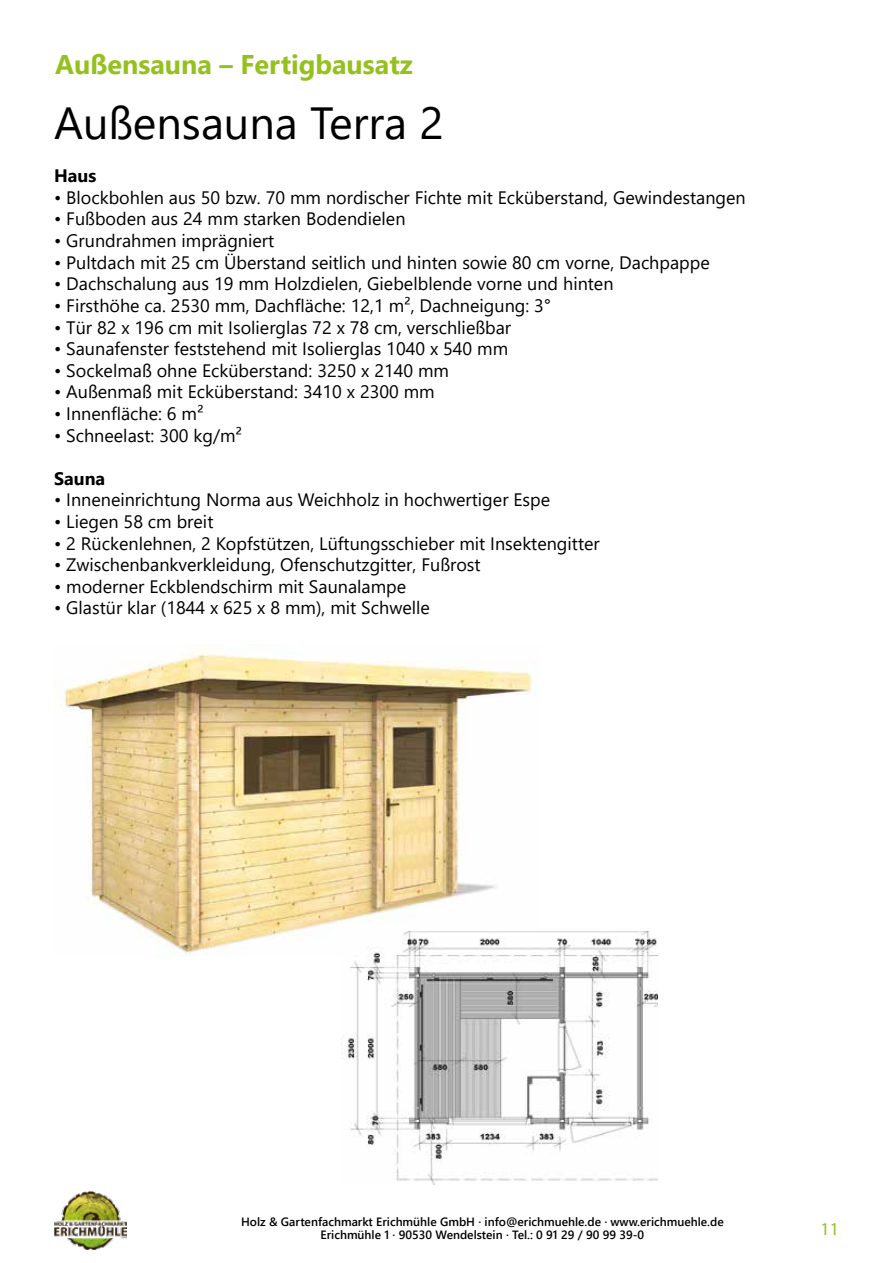
<style>
.page{position:relative;width:893px;height:1263px;background:#fff}
.page>*{position:absolute;margin:0;border:0;box-sizing:border-box;transform-origin:0 0}
.t1{font:45px "Segoe UI";color:#000}
.t2{font:700 27px "Segoe UI";color:#94c11e}
.t3{font:18px "Segoe UI";color:#000}
.t4{font:700 18px "Segoe UI";color:#000}
.t5{font:18px "Myriad Pro";color:#94c11e}
.t6{font:600 12px/13.5px "Segoe UI";color:#000;text-align:center}
</style>
<div class="page">
<svg style="left:54px;top:1191px;width:73px;height:59px"></svg>
<img style="left:54px;top:645px;width:479px;height:310px">
<img style="left:342px;top:931px;width:315px;height:253px">
<h2 class="t2" style="left:55px;top:39px;width:359px">Außensauna – Fertigbausatz</h2>
<h1 class="t1" style="left:54px;top:81px;width:391px">Außensauna Terra 2</h1>
<p class="t4" style="left:54px;top:159px;width:44px">Haus</p>
<p class="t3" style="left:54px;top:180px;width:693px">• Blockbohlen aus 50 bzw. 70 mm nordischer Fichte mit Ecküberstand, Gewindestangen</p>
<p class="t3" style="left:54px;top:202px;width:353px">• Fußboden aus 24 mm starken Bodendielen</p>
<p class="t3" style="left:54px;top:224px;width:222px">• Grundrahmen imprägniert</p>
<p class="t3" style="left:54px;top:245px;width:657px">• Pultdach mit 25 cm Überstand seitlich und hinten sowie 80 cm vorne, Dachpappe</p>
<p class="t3" style="left:54px;top:267px;width:561px">• Dachschalung aus 19 mm Holzdielen, Giebelblende vorne und hinten</p>
<p class="t3" style="left:54px;top:288px;width:498px">• Firsthöhe ca. 2530 mm, Dachfläche: 12,1 m², Dachneigung: 3°</p>
<p class="t3" style="left:54px;top:310px;width:459px">• Tür 82 x 196 cm mit Isolierglas 72 x 78 cm, verschließbar</p>
<p class="t3" style="left:54px;top:332px;width:456px">• Saunafenster feststehend mit Isolierglas 1040 x 540 mm</p>
<p class="t3" style="left:54px;top:353px;width:397px">• Sockelmaß ohne Ecküberstand: 3250 x 2140 mm</p>
<p class="t3" style="left:54px;top:375px;width:382px">• Außenmaß mit Ecküberstand: 3410 x 2300 mm</p>
<p class="t3" style="left:54px;top:396px;width:151px">• Innenfläche: 6 m²</p>
<p class="t3" style="left:54px;top:418px;width:190px">• Schneelast: 300 kg/m²</p>
<p class="t4" style="left:54px;top:461px;width:53px">Sauna</p>
<p class="t3" style="left:54px;top:483px;width:498px">• Inneneinrichtung Norma aus Weichholz in hochwertiger Espe</p>
<p class="t3" style="left:54px;top:504px;width:161px">• Liegen 58 cm breit</p>
<p class="t3" style="left:54px;top:526px;width:547px">• 2 Rückenlehnen, 2 Kopfstützen, Lüftungsschieber mit Insektengitter</p>
<p class="t3" style="left:54px;top:548px;width:428px">• Zwischenbankverkleidung, Ofenschutzgitter, Fußrost</p>
<p class="t3" style="left:54px;top:569px;width:354px">• moderner Eckblendschirm mit Saunalampe</p>
<p class="t3" style="left:54px;top:591px;width:377px">• Glastür klar (1844 x 625 x 8 mm), mit Schwelle</p>
<p class="t6" style="left:241px;top:1214px;width:484px">Holz &amp; Gartenfachmarkt Erichmühle GmbH · info@erichmuehle.de · www.erichmuehle.de<br>Erichmühle 1 · 90530 Wendelstein · Tel.: 0 91 29 / 90 99 39-0</p>
<p class="t5" style="left:820px;top:1218px;width:20px">11</p>
</div>
